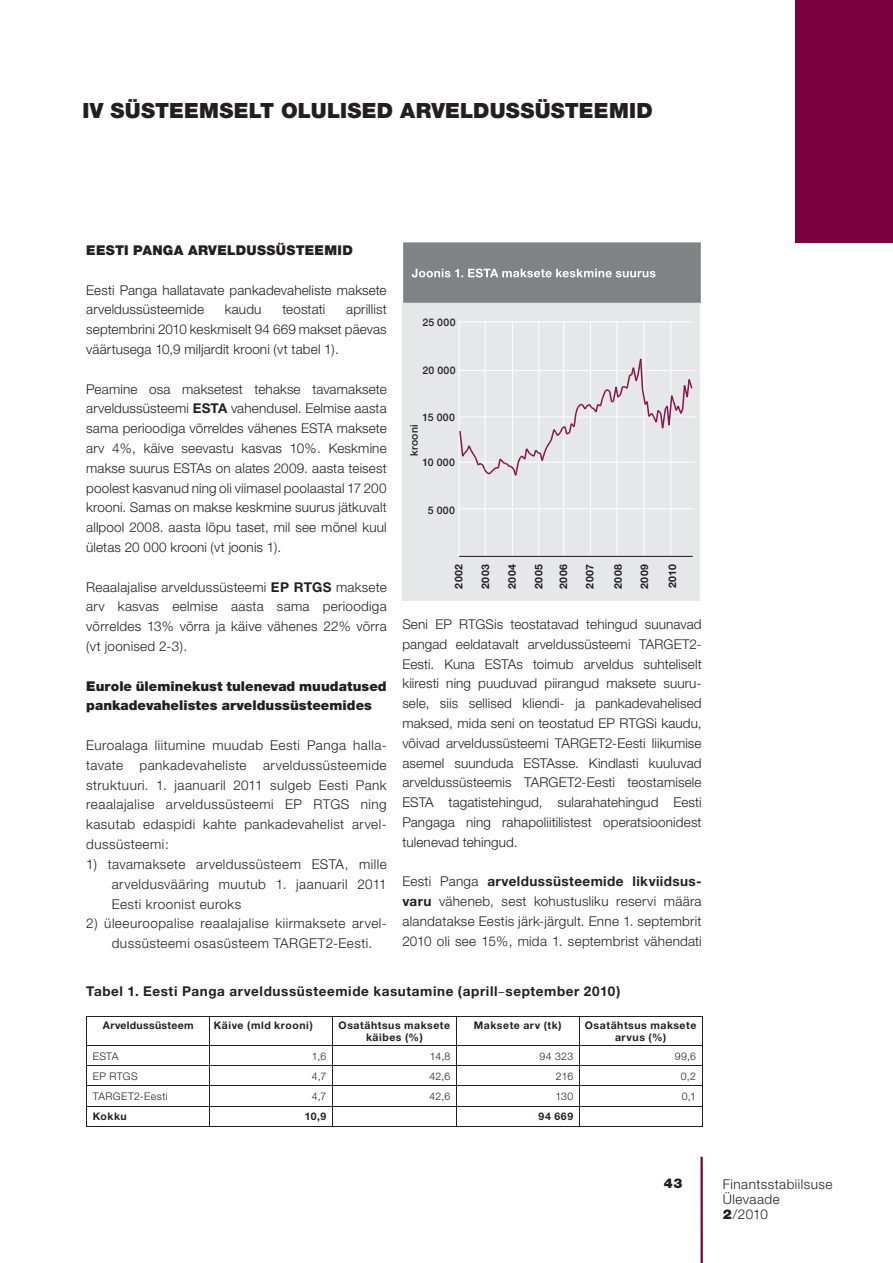
<style>
.page{position:relative;width:893px;height:1263px;background:#fff}
.page>*{position:absolute;margin:0;border:0;box-sizing:border-box;transform-origin:0 0}
.t1{font:900 21px "Helvetica Neue";letter-spacing:.015em;color:#231f20}
.t2{font:300 13.5px/19.8px "Helvetica Neue";letter-spacing:.02em;color:#231f20;text-align:justify}
.t3{font:900 13.5px/19.8px "Helvetica Neue";letter-spacing:.005em;color:#231f20}
.t4{font:700 13.5px "Helvetica Neue";letter-spacing:.045em;color:#231f20}
.t5{font:900 13.5px "Helvetica Neue";letter-spacing:.025em;color:#231f20}
.t6{font:700 12px "Helvetica Neue";letter-spacing:.02em;color:#fff}
.t7{font:700 10.5px/12.6px "Helvetica Neue";letter-spacing:.045em;color:#231f20;text-align:center}
.t8{font:300 10.5px "Helvetica Neue";letter-spacing:.03em;color:#231f20}
.t9{font:500 10.5px "Helvetica Neue";letter-spacing:.035em;color:#231f20}
.s1{font-weight:700}
.s2{font-family:"Myriad Pro";font-weight:400}
.s3{font-weight:900}
</style>
<div class="page">
<div style="left:795px;top:0;width:98px;height:242px;background:#7c0040"></div>
<hr style="left:700px;top:1157px;width:3px;height:106px;background:#7c0040">
<div style="left:402px;top:303px;width:298px;height:297px;background:#e6e7e9"></div>
<hr style="left:459px;top:322px;width:234px;height:1px;background:#fff">
<hr style="left:460px;top:417px;width:235px;height:1px;background:#fff">
<hr style="left:460px;top:462px;width:235px;height:1px;background:#fff">
<hr style="left:459px;top:508px;width:234px;height:1px;background:#fff">
<hr style="left:459px;top:321px;width:1px;height:235px;background:#fff">
<hr style="left:538px;top:321px;width:1px;height:235px;background:#fff">
<hr style="left:512px;top:321px;width:1px;height:235px;background:#fff">
<hr style="left:485px;top:321px;width:1px;height:235px;background:#fff">
<hr style="left:563px;top:321px;width:1px;height:235px;background:#fff">
<hr style="left:590px;top:321px;width:1px;height:235px;background:#fff">
<hr style="left:617px;top:321px;width:1px;height:235px;background:#fff">
<hr style="left:644px;top:321px;width:1px;height:235px;background:#fff">
<hr style="left:670px;top:321px;width:1px;height:235px;background:#fff">
<svg style="left:459px;top:357px;width:235px;height:120px"></svg>
<hr style="left:459px;top:556px;width:234px;height:1px;background:#231f20">
<div style="left:403px;top:242px;width:298px;height:61px;background:#808285"></div>
<div style="left:412px;top:268px;width:243px;height:9px;background:#808285"></div>
<hr style="left:86px;top:1016px;width:124px;height:1px;background:#231f20">
<hr style="left:210px;top:1016px;width:122px;height:1px;background:#231f20">
<hr style="left:332px;top:1016px;width:124px;height:1px;background:#231f20">
<hr style="left:456px;top:1016px;width:123px;height:1px;background:#231f20">
<hr style="left:579px;top:1016px;width:123px;height:1px;background:#231f20">
<hr style="left:86px;top:1045px;width:124px;height:1px;background:#231f20">
<hr style="left:210px;top:1045px;width:122px;height:1px;background:#231f20">
<hr style="left:332px;top:1045px;width:124px;height:1px;background:#231f20">
<hr style="left:456px;top:1045px;width:123px;height:1px;background:#231f20">
<hr style="left:579px;top:1045px;width:123px;height:1px;background:#231f20">
<hr style="left:86px;top:1065px;width:124px;height:1px;background:#231f20">
<hr style="left:210px;top:1065px;width:122px;height:1px;background:#231f20">
<hr style="left:332px;top:1065px;width:124px;height:1px;background:#231f20">
<hr style="left:456px;top:1065px;width:123px;height:1px;background:#231f20">
<hr style="left:579px;top:1065px;width:123px;height:1px;background:#231f20">
<hr style="left:86px;top:1085px;width:124px;height:1px;background:#231f20">
<hr style="left:210px;top:1085px;width:122px;height:1px;background:#231f20">
<hr style="left:332px;top:1085px;width:124px;height:1px;background:#231f20">
<hr style="left:456px;top:1085px;width:123px;height:1px;background:#231f20">
<hr style="left:579px;top:1085px;width:123px;height:1px;background:#231f20">
<hr style="left:86px;top:1106px;width:124px;height:1px;background:#231f20">
<svg style="left:86px;top:1017px;width:1px;height:109px"></svg>
<hr style="left:210px;top:1106px;width:122px;height:1px;background:#231f20">
<svg style="left:209px;top:1017px;width:1px;height:109px"></svg>
<hr style="left:332px;top:1106px;width:124px;height:1px;background:#231f20">
<svg style="left:332px;top:1017px;width:1px;height:109px"></svg>
<hr style="left:456px;top:1106px;width:123px;height:1px;background:#231f20">
<svg style="left:456px;top:1017px;width:1px;height:109px"></svg>
<hr style="left:579px;top:1106px;width:123px;height:1px;background:#231f20">
<svg style="left:579px;top:1017px;width:1px;height:109px"></svg>
<svg style="left:702px;top:1016px;width:1px;height:110px"></svg>
<hr style="left:86px;top:1126px;width:124px;height:1px;background:#231f20">
<hr style="left:210px;top:1126px;width:122px;height:1px;background:#231f20">
<hr style="left:332px;top:1126px;width:124px;height:1px;background:#231f20">
<hr style="left:456px;top:1126px;width:123px;height:1px;background:#231f20">
<hr style="left:579px;top:1126px;width:123px;height:1px;background:#231f20">
<h1 class="t1" style="left:83px;top:98px;width:572px">IV SÜSTEEMSELT OLULISED ARVELDUSSÜSTEEMID</h1>
<p class="t5" style="left:86px;top:242px;width:268px">EESTI PANGA ARVELDUSSÜSTEEMID</p>
<p class="t2" style="left:86px;top:280px;width:302px">Eesti Panga hallatavate pankadevaheliste maksete arveldussüsteemide</p>
<p class="t2" style="left:86px;top:299px;width:302px;text-indent:260px">aprillist septembrini 2010 keskmiselt 94 669 makset päevas väärtusega 10,9 miljardit krooni (vt tabel 1).</p>
<p class="t2" style="left:86px;top:379px;width:302px">Peamine osa maksetest tehakse tavamaksete arveldussüsteemi <span class="s1">ESTA</span> vahendusel. Eelmise aasta sama perioodiga võrreldes vähenes ESTA maksete arv 4%, käive seevastu kasvas 10%. Keskmine makse suurus ESTAs on alates 2009. aasta teisest poolest kasvanud ning oli viimasel poolaastal 17 200 krooni. Samas on makse keskmine suurus jätkuvalt allpool 2008. aasta lõpu taset, mil see mõnel kuul ületas 20 000 krooni (vt joonis 1).</p>
<p class="t2" style="left:86px;top:577px;width:302px">Reaalajalise arveldussüsteemi <span class="s1">EP RTGS</span> maksete arv kasvas eelmise aasta sama perioodiga võrreldes 13% võrra ja käive vähenes 22% võrra (vt joonised 2-3).</p>
<p class="t3" style="left:86px;top:676px;width:302px">Eurole üleminekust tulenevad muudatused pankadevahelistes arveldussüsteemides</p>
<p class="t2" style="left:86px;top:735px;width:302px">Euroalaga liitumine muudab Eesti Panga halla&shy;tavate pankadevaheliste arveldussüsteemide struktuuri. 1. jaanuaril 2011 sulgeb Eesti Pank reaalajalise arveldussüsteemi EP RTGS ning kasutab edaspidi kahte pankadevahelist arvel&shy;dussüsteemi:</p>
<p class="t2" style="left:112px;top:854px;width:276px;text-indent:-26px">1) tavamaksete arveldussüsteem ESTA, mille arveldusvääring muutub 1. jaanuaril 2011<br>Eesti kroonist euroks</p>
<p class="t2" style="left:112px;top:913px;width:276px;text-indent:-26px">2) üleeuroopalise reaalajalise kiirmaksete arvel&shy;dussüsteemi osasüsteem TARGET2-Eesti.</p>
<p class="t2" style="left:225px;top:299px;width:38px">kaudu</p>
<p class="t2" style="left:282px;top:299px;width:44px">teostati</p>
<p class="t6" style="left:412px;top:266px;width:246px">Joonis 1. ESTA maksete keskmine suurus</p>
<p class="t9" style="left:422px;top:316px;width:35px">25 000</p>
<p class="t9" style="left:422px;top:363px;width:35px">20 000</p>
<p class="t9" style="left:422px;top:411px;width:34px">15 000</p>
<p class="t9" style="left:408px;top:456px;width:33px;rotate:-90deg">krooni</p>
<p class="t9" style="left:422px;top:456px;width:34px">10 000</p>
<p class="t9" style="left:428px;top:504px;width:29px">5 000</p>
<p class="t7" style="left:452px;top:589px;width:26px;rotate:-90deg">2002</p>
<p class="t7" style="left:479px;top:589px;width:26px;rotate:-90deg">2003</p>
<p class="t7" style="left:506px;top:589px;width:26px;rotate:-90deg">2004</p>
<p class="t7" style="left:532px;top:589px;width:26px;rotate:-90deg">2005</p>
<p class="t7" style="left:557px;top:589px;width:26px;rotate:-90deg">2006</p>
<p class="t7" style="left:583px;top:588px;width:26px;rotate:-90deg">2007</p>
<p class="t7" style="left:612px;top:589px;width:26px;rotate:-90deg">2008</p>
<p class="t7" style="left:638px;top:589px;width:26px;rotate:-90deg">2009</p>
<p class="t7" style="left:666px;top:588px;width:25px;rotate:-90deg">2010</p>
<p class="t2" style="left:402px;top:614px;width:301px">Seni EP RTGSis teostatavad tehingud suunavad pangad eeldatavalt arveldussüsteemi TARGET2- Eesti. Kuna ESTAs toimub arveldus suhteliselt kiiresti ning puuduvad piirangud maksete suuru&shy;sele, siis sellised kliendi- ja pankadevahelised maksed, mida seni on teostatud EP RTGSi kaudu, võivad arveldussüsteemi TARGET2-Eesti liikumise asemel suunduda ESTAsse. Kindlasti kuuluvad arveldussüsteemis TARGET2-Eesti teostamisele ESTA tagatistehingud, sularahatehingud Eesti Pangaga ning rahapoliitilistest operatsioonidest tulenevad tehingud.</p>
<p class="t2" style="left:402px;top:871px;width:301px">Eesti Panga <span class="s1">arveldussüsteemide likviidsus&shy;varu</span> väheneb, sest kohustusliku reservi määra alandatakse Eestis järk-järgult. Enne 1. septembrit 2010 oli see 15%, mida 1. septembrist vähendati</p>
<p class="t4" style="left:86px;top:983px;width:536px">Tabel 1. Eesti Panga arveldussüsteemide kasutamine (aprill<span class="s2">–</span>september 2010)</p>
<p class="t7" style="left:103px;top:1018px;width:92px">Arveldussüsteem</p>
<p class="t7" style="left:214px;top:1018px;width:100px">Käive (mld krooni)</p>
<p class="t7" style="left:339px;top:1018px;width:113px">Osatähtsus maksete käibes (%)</p>
<p class="t7" style="left:474px;top:1018px;width:89px">Maksete arv (tk)</p>
<p class="t7" style="left:585px;top:1018px;width:113px">Osatähtsus maksete arvus (%)</p>
<p class="t8" style="left:93px;top:1049px;width:27px">ESTA</p>
<p class="t8" style="left:312px;top:1049px;width:16px">1,6</p>
<p class="t8" style="left:430px;top:1049px;width:22px">14,8</p>
<p class="t8" style="left:540px;top:1049px;width:35px">94 323</p>
<p class="t8" style="left:675px;top:1049px;width:23px">99,6</p>
<p class="t8" style="left:93px;top:1070px;width:46px">EP RTGS</p>
<p class="t8" style="left:312px;top:1070px;width:16px">4,7</p>
<p class="t8" style="left:430px;top:1070px;width:22px">42,6</p>
<p class="t8" style="left:556px;top:1070px;width:19px">216</p>
<p class="t8" style="left:681px;top:1070px;width:17px">0,2</p>
<p class="t8" style="left:93px;top:1090px;width:76px">TARGET2-Eesti</p>
<p class="t8" style="left:312px;top:1090px;width:16px">4,7</p>
<p class="t8" style="left:430px;top:1090px;width:22px">42,6</p>
<p class="t8" style="left:555px;top:1090px;width:19px">130</p>
<p class="t8" style="left:682px;top:1090px;width:16px">0,1</p>
<p class="t7" style="left:93px;top:1110px;width:36px">Kokku</p>
<p class="t7" style="left:305px;top:1110px;width:23px">10,9</p>
<p class="t7" style="left:539px;top:1110px;width:36px">94 669</p>
<p class="t3" style="left:664px;top:1173px;width:20px">43</p>
<p class="t2" style="left:723px;top:1176px;width:111px;line-height:15px;text-align:left">Finantsstabiilsuse<br>Ülevaade<br><span class="s3">2</span>/2010</p>
</div>
